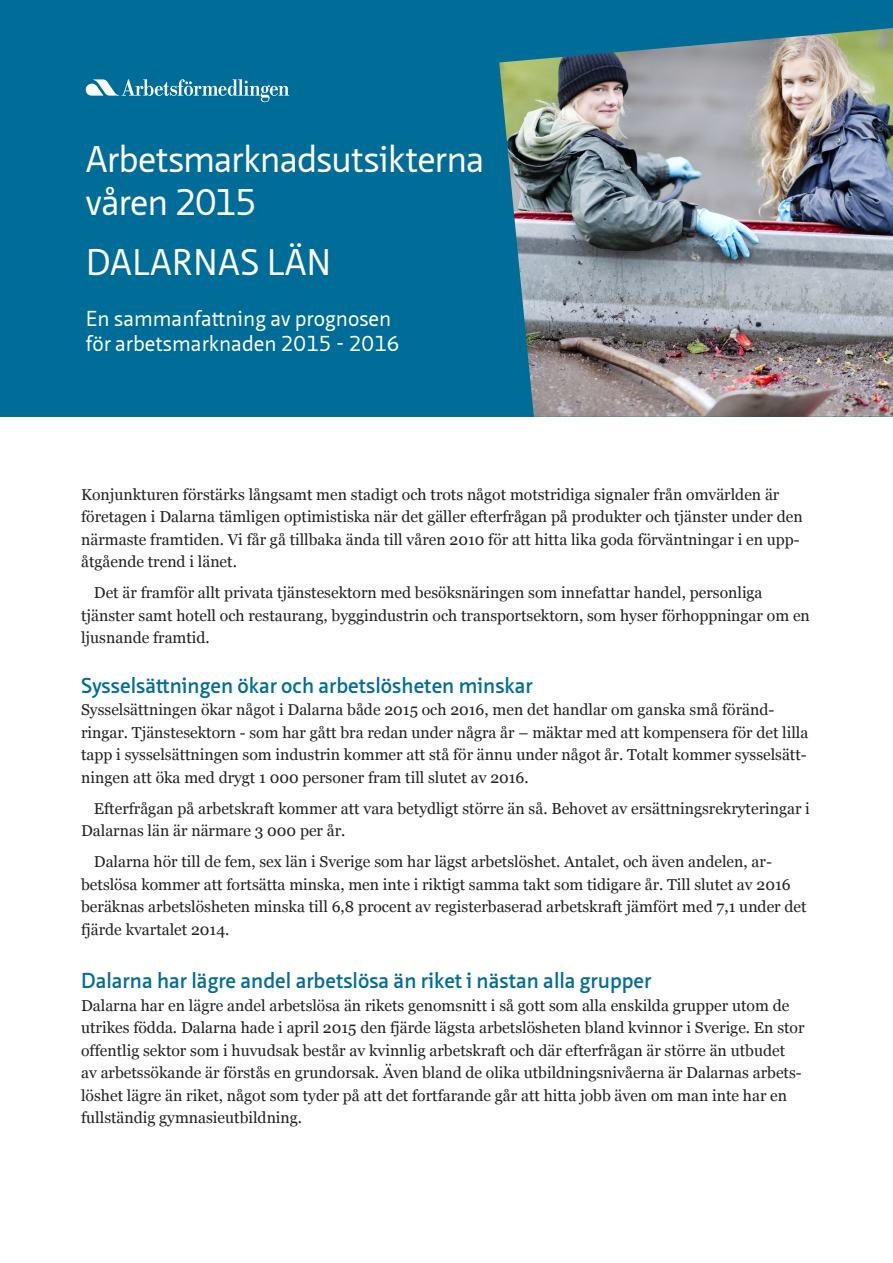
<style>
.page{position:relative;width:893px;height:1263px;background:#fff}
.page>*{position:absolute;margin:0;border:0;box-sizing:border-box;transform-origin:0 0}
.t1{font:36px "Neue Sans Pro";letter-spacing:-.02em;color:#fff}
.t2{font:36px "Neue Sans Pro";color:#fff}
.t3{font:600 21px "Neue Sans Pro";color:#006d99}
.t4{font:21px/25.2px "Neue Sans Pro";color:#fff}
.t5{font:15.75px/22.5px "Georgia";color:#231f20}
</style>
<div class="page">
<div style="left:0;top:0;width:893px;height:417px;background:#006d99"></div>
<svg style="left:86px;top:79px;width:203px;height:23px"></svg>
<img style="left:499px;top:28px;width:394px;height:389px">
<p class="t1" style="left:86px;top:136px;width:400px">Arbetsmarknadsutsikterna</p>
<p class="t1" style="left:86px;top:179px;width:173px">våren 2015</p>
<p class="t2" style="left:86px;top:239px;width:247px">DALARNAS LÄN</p>
<p class="t4" style="left:86px;top:305px;width:315px">En sammanfattning av prognosen för arbetsmarknaden 2015 - 2016</p>
<p class="t5" style="left:81px;top:483px;width:723px">Konjunkturen förstärks långsamt men stadigt och trots något motstridiga signaler från omvärlden är företagen i Dalarna tämligen optimistiska när det gäller efterfrågan på produkter och tjänster under den närmaste framtiden. Vi får gå tillbaka ända till våren 2010 för att hitta lika goda förväntningar i en upp&shy;åtgående trend i länet.</p>
<p class="t5" style="left:81px;top:582px;width:730px;text-indent:13px">Det är framför allt privata tjänstesektorn med besöksnäringen som innefattar handel, personliga tjänster samt hotell och restaurang, byggindustrin och transportsektorn, som hyser förhoppningar om en ljusnande framtid.</p>
<p class="t3" style="left:81px;top:671px;width:453px">Sysselsättningen ökar och arbetslösheten minskar</p>
<p class="t5" style="left:81px;top:699px;width:729px">Sysselsättningen ökar något i Dalarna både 2015 och 2016, men det handlar om ganska små föränd&shy;ringar. Tjänstesektorn - som har gått bra redan under några år – mäktar med att kompensera för det lilla tapp i sysselsättningen som industrin kommer att stå för ännu under något år. Totalt kommer sysselsätt&shy;ningen att öka med drygt 1 000 personer fram till slutet av 2016.</p>
<p class="t5" style="left:81px;top:797px;width:730px;text-indent:13px">Efterfrågan på arbetskraft kommer att vara betydligt större än så. Behovet av ersättningsrekryteringar i<br>Dalarnas län är närmare 3 000 per år.</p>
<p class="t5" style="left:81px;top:851px;width:727px;text-indent:13px">Dalarna hör till de fem, sex län i Sverige som har lägst arbetslöshet. Antalet, och även andelen, ar&shy;betslösa kommer att fortsätta minska, men inte i riktigt samma takt som tidigare år. Till slutet av 2016 beräknas arbetslösheten minska till 6,8 procent av registerbaserad arbetskraft jämfört med 7,1 under det fjärde kvartalet 2014.</p>
<p class="t3" style="left:81px;top:967px;width:572px">Dalarna har lägre andel arbetslösa än riket i nästan alla grupper</p>
<p class="t5" style="left:81px;top:994px;width:725px">Dalarna har en lägre andel arbetslösa än rikets genomsnitt i så gott som alla enskilda grupper utom de utrikes födda. Dalarna hade i april 2015 den fjärde lägsta arbetslösheten bland kvinnor i Sverige. En stor offentlig sektor som i huvudsak består av kvinnlig arbetskraft och där efterfrågan är större än utbudet av arbetssökande är förstås en grundorsak. Även bland de olika utbildningsnivåerna är Dalarnas arbets&shy;löshet lägre än riket, något som tyder på att det fortfarande går att hitta jobb även om man inte har en fullständig gymnasieutbildning.</p>
</div>
